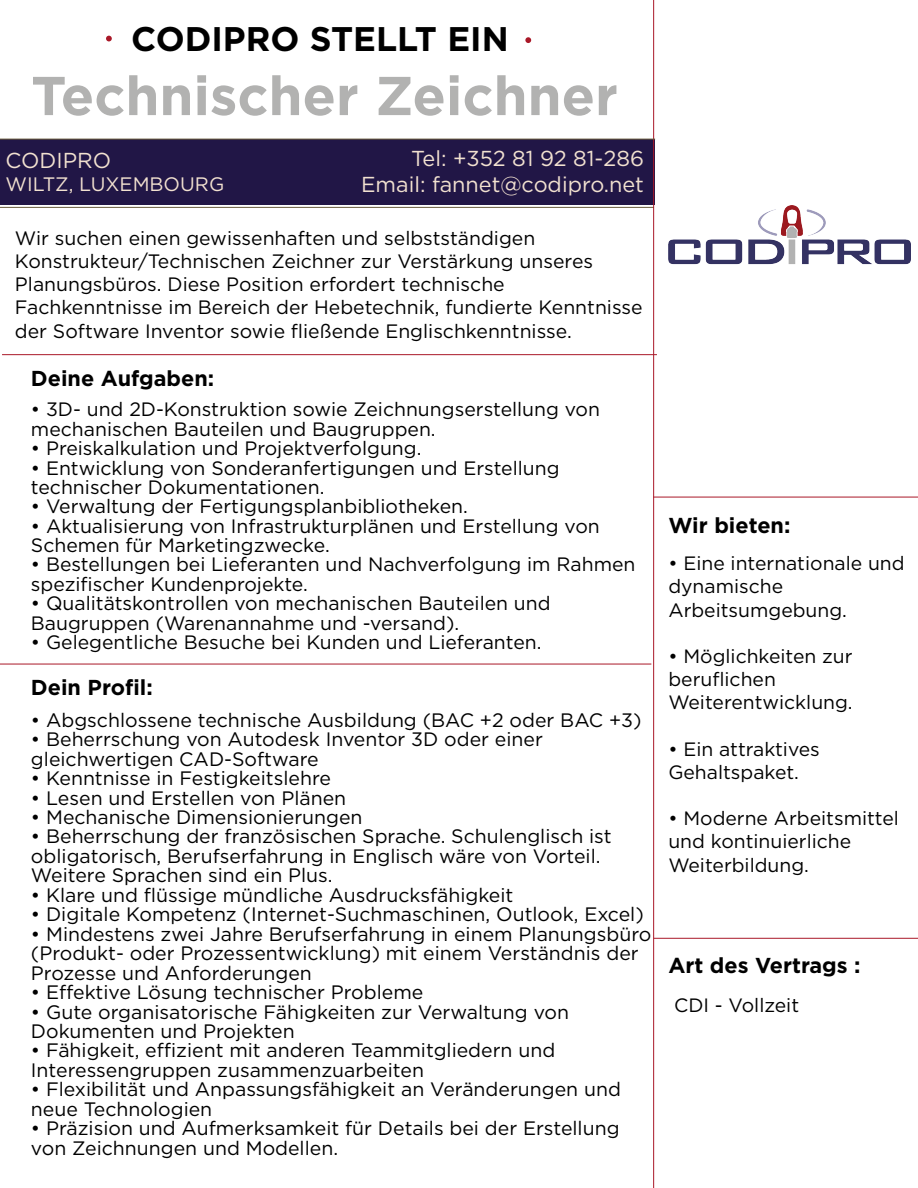
<style>
.page{position:relative;width:918px;height:1188px;background:#fff}
.page>*{position:absolute;margin:0;border:0;box-sizing:border-box;transform-origin:0 0}
.t1{font:700 54.6px "Gotham";color:#b2b2b1}
.t2{font:700 34.2px "Gotham";color:#000}
.t3{font:700 21.6px "Gotham";color:#000}
.t4{font:21.6px/26px "Gotham";color:#f2e1d0;text-align:right}
.t5{font:19.5px/19.5px "Gotham";color:#000}
.t6{font:19.5px "Gotham";color:#f2e1d0}
.t7{font:19.35px/23.2px "Gotham";color:#000}
</style>
<div class="page">
<div style="left:0;top:139px;width:654px;height:66px;background:#211646"></div>
<hr style="left:0;top:207px;width:654px;height:1px;background:#695b3a">
<hr style="left:653px;top:0;width:1px;height:1188px;background:#a91828">
<hr style="left:0;top:139px;width:655px;height:1px;background:#695b3a">
<svg style="left:525px;top:37px;width:6px;height:6px"></svg>
<svg style="left:106px;top:36px;width:6px;height:5px"></svg>
<hr style="left:0;top:664px;width:651px;height:1px;background:#a91828">
<hr style="left:2px;top:354px;width:655px;height:1px;background:#a91828">
<hr style="left:654px;top:938px;width:264px;height:1px;background:#a91828">
<hr style="left:653px;top:497px;width:265px;height:1px;background:#a91828">
<img style="left:668px;top:205px;width:242px;height:60px">
<h2 class="t2" style="left:131px;top:16px;width:379px">CODIPRO STELLT EIN</h2>
<h1 class="t1" style="left:31px;top:60px;width:588px">Technischer Zeichner</h1>
<p class="t4" style="left:6px;top:147px;width:107px">CODIPRO</p>
<p class="t6" style="left:6px;top:172px;width:220px">WILTZ, LUXEMBOURG</p>
<p class="t4" style="left:361px;top:145px;width:284px">Tel: +352 81 92 81-286<br>Email: fannet@codipro.net</p>
<p class="t7" style="left:15px;top:226px;width:629px">Wir suchen einen gewissenhaften und selbstständigen Konstrukteur/Technischen Zeichner zur Verstärkung unseres Planungsbüros. Diese Position erfordert technische Fachkenntnisse im Bereich der Hebetechnik, fundierte Kenntnisse der Software Inventor sowie fließende Englischkenntnisse.</p>
<p class="t3" style="left:31px;top:364px;width:185px">Deine Aufgaben:</p>
<p class="t7" style="left:31px;top:400px;width:571px;line-height:19.4px">• 3D- und 2D-Konstruktion sowie Zeichnungserstellung von mechanischen Bauteilen und Baugruppen.</p>
<p class="t7" style="left:31px;top:436px;width:392px">• Preiskalkulation und Projektverfolgung.</p>
<p class="t7" style="left:31px;top:458px;width:530px;line-height:19.4px">• Entwicklung von Sonderanfertigungen und Erstellung technischer Dokumentationen.</p>
<p class="t7" style="left:31px;top:494px;width:438px">• Verwaltung der Fertigungsplanbibliotheken.</p>
<p class="t7" style="left:31px;top:516px;width:570px;line-height:19.4px">• Aktualisierung von Infrastrukturplänen und Erstellung von<br>Schemen für Marketingzwecke.</p>
<p class="t7" style="left:31px;top:554px;width:606px;line-height:19.4px">• Bestellungen bei Lieferanten und Nachverfolgung im Rahmen spezifischer Kundenprojekte.</p>
<p class="t7" style="left:31px;top:593px;width:521px;line-height:19.4px">• Qualitätskontrollen von mechanischen Bauteilen und<br>Baugruppen (Warenannahme und -versand).</p>
<p class="t7" style="left:31px;top:630px;width:512px">• Gelegentliche Besuche bei Kunden und Lieferanten.</p>
<p class="t3" style="left:31px;top:674px;width:123px">Dein Profil:</p>
<p class="t5" style="left:31px;top:710px;width:612px">• Abgschlossene technische Ausbildung (BAC +2 oder BAC +3)</p>
<p class="t5" style="left:31px;top:729px;width:513px">• Beherrschung von Autodesk Inventor 3D oder einer gleichwertigen CAD-Software</p>
<p class="t5" style="left:31px;top:768px;width:302px">• Kenntnisse in Festigkeitslehre</p>
<p class="t5" style="left:31px;top:788px;width:317px">• Lesen und Erstellen von Plänen</p>
<p class="t5" style="left:31px;top:807px;width:333px">• Mechanische Dimensionierungen</p>
<p class="t5" style="left:31px;top:826px;width:582px">• Beherrschung der französischen Sprache. Schulenglisch ist obligatorisch, Berufserfahrung in Englisch wäre von Vorteil.<br>Weitere Sprachen sind ein Plus.</p>
<p class="t5" style="left:31px;top:885px;width:484px">• Klare und flüssige mündliche Ausdrucksfähigkeit</p>
<p class="t5" style="left:31px;top:904px;width:614px">• Digitale Kompetenz (Internet-Suchmaschinen, Outlook, Excel)</p>
<p class="t5" style="left:31px;top:924px;width:622px">• Mindestens zwei Jahre Berufserfahrung in einem Planungsbüro (Produkt- oder Prozessentwicklung) mit einem Verständnis der<br>Prozesse und Anforderungen</p>
<p class="t5" style="left:31px;top:982px;width:394px">• Effektive Lösung technischer Probleme</p>
<p class="t5" style="left:31px;top:1001px;width:540px">• Gute organisatorische Fähigkeiten zur Verwaltung von<br>Dokumenten und Projekten</p>
<p class="t5" style="left:31px;top:1040px;width:526px">• Fähigkeit, effizient mit anderen Teammitgliedern und<br>Interessengruppen zusammenzuarbeiten</p>
<p class="t5" style="left:31px;top:1079px;width:591px">• Flexibilität und Anpassungsfähigkeit an Veränderungen und neue Technologien</p>
<p class="t5" style="left:31px;top:1118px;width:590px">• Präzision und Aufmerksamkeit für Details bei der Erstellung von Zeichnungen und Modellen.</p>
<p class="t3" style="left:668px;top:511px;width:124px">Wir bieten:</p>
<p class="t7" style="left:668px;top:551px;width:238px">• Eine internationale und dynamische<br>Arbeitsumgebung.</p>
<p class="t7" style="left:668px;top:644px;width:186px">• Möglichkeiten zur beruflichen<br>Weiterentwicklung.</p>
<p class="t7" style="left:668px;top:737px;width:153px">• Ein attraktives<br>Gehaltspaket.</p>
<p class="t7" style="left:668px;top:806px;width:232px">• Moderne Arbeitsmittel und kontinuierliche<br>Weiterbildung.</p>
<p class="t3" style="left:668px;top:952px;width:194px">Art des Vertrags :</p>
<p class="t7" style="left:674px;top:993px;width:126px">CDI - Vollzeit</p>
</div>
